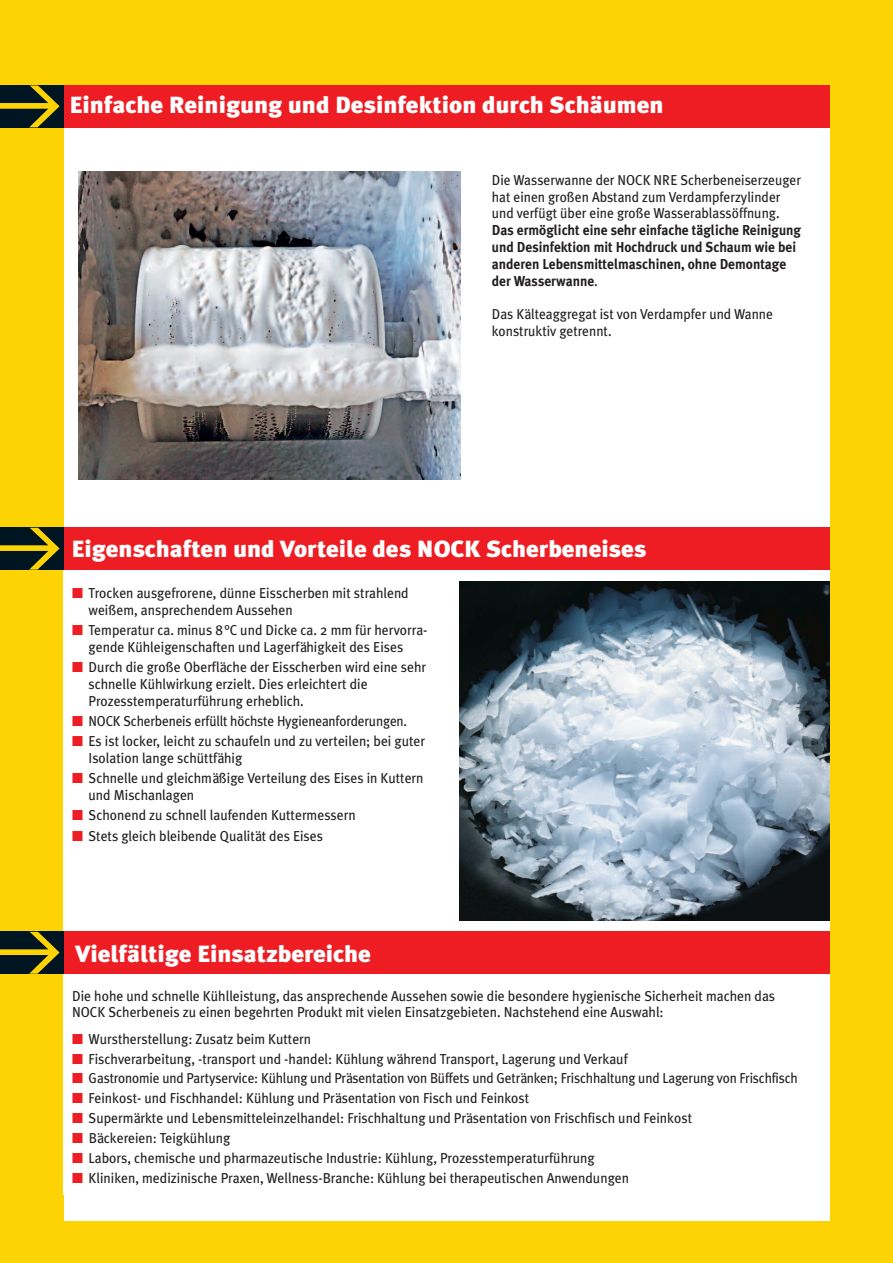
<style>
.page{position:relative;width:893px;height:1263px;background:#fed304}
.page>*{position:absolute;margin:0;border:0;box-sizing:border-box;transform-origin:0 0}
.t1{font:900 23.4px "Meta Plus";color:#fff;scale:1.06 1}
.t2{font:14.4px/16.8px "Meta Plus";color:#231f20;scale:.95 1}
.t3{font:14.4px/16.8px "Meta Plus";color:#231f20;scale:.94 1}
.t4{font:14.4px "Meta Plus";color:#231f20;scale:.93 1}
.t5{font:700 14.4px/16.8px "Meta Plus";color:#231f20;scale:.94 1}
.s1{font-weight:400}
.s2{color:#ee1d23}
</style>
<div class="page">
<div style="left:64px;top:85px;width:765px;height:1135px;background:#fff"></div>
<img style="left:459px;top:581px;width:371px;height:339px">
<div style="left:64px;top:527px;width:765px;height:43px;background:#ee1d23"></div>
<div style="left:0;top:527px;width:64px;height:43px;background:#001522"></div>
<svg style="left:0;top:528px;width:60px;height:42px"></svg>
<div style="left:64px;top:931px;width:765px;height:43px;background:#ee1d23"></div>
<div style="left:0;top:931px;width:64px;height:43px;background:#001522"></div>
<svg style="left:0;top:932px;width:60px;height:42px"></svg>
<img style="left:79px;top:172px;width:382px;height:308px">
<div style="left:64px;top:85px;width:765px;height:43px;background:#ee1d23"></div>
<div style="left:0;top:85px;width:64px;height:43px;background:#001522"></div>
<svg style="left:0;top:85px;width:60px;height:42px"></svg>
<h1 class="t1" style="left:70px;top:92px;width:562px">Einfache Reinigung und Desinfektion durch Schäumen</h1>
<p class="t3" style="left:492px;top:171px;width:330px">Die Wasserwanne der NOCK NRE Scherbeneiserzeuger hat einen großen Abstand zum Verdampferzylinder und verfügt über eine große Wasserablassöffnung.</p>
<p class="t5" style="left:492px;top:222px;width:330px">Das ermöglicht eine sehr einfache tägliche Reinigung und Desinfektion mit Hochdruck und Schaum wie bei anderen Lebensmittelmaschinen, ohne Demontage der Wasserwanne<span class="s1">.</span></p>
<p class="t3" style="left:492px;top:306px;width:301px">Das Kälteaggregat ist von Verdampfer und Wanne konstruktiv getrennt.</p>
<h1 class="t1" style="left:72px;top:536px;width:544px">Eigenschaften und Vorteile des NOCK Scherbeneises</h1>
<p class="t2" style="left:89px;top:585px;width:339px;text-indent:-16px"><span class="s2">■</span> Trocken ausgefrorene, dünne Eisscherben mit strahlend weißem, ansprechendem Aussehen</p>
<p class="t2" style="left:72px;top:622px;width:376px;text-align:center"><span class="s2">■</span> Temperatur ca. minus 8°C und Dicke ca. 2 mm für hervorra&shy;gende Kühleigenschaften und Lagerfähigkeit des Eises</p>
<p class="t2" style="left:89px;top:659px;width:357px;text-indent:-16px"><span class="s2">■</span> Durch die große Oberfläche der Eisscherben wird eine sehr schnelle Kühlwirkung erzielt. Dies erleichtert die<br>Prozesstemperaturführung erheblich.</p>
<p class="t4" style="left:72px;top:713px;width:362px"><span class="s2">■</span> NOCK Scherbeneis erfüllt höchste Hygieneanforderungen.</p>
<p class="t2" style="left:89px;top:733px;width:356px;text-indent:-16px"><span class="s2">■</span> Es ist locker, leicht zu schaufeln und zu verteilen; bei guter<br>Isolation lange schüttfähig</p>
<p class="t2" style="left:89px;top:770px;width:354px;text-indent:-16px"><span class="s2">■</span> Schnelle und gleichmäßige Verteilung des Eises in Kuttern und Mischanlagen</p>
<p class="t2" style="left:72px;top:807px;width:300px"><span class="s2">■</span> Schonend zu schnell laufenden Kuttermessern</p>
<p class="t2" style="left:72px;top:827px;width:266px"><span class="s2">■</span> Stets gleich bleibende Qualität des Eises</p>
<h1 class="t1" style="left:75px;top:940px;width:280px">Vielfältige Einsatzbereiche</h1>
<p class="t2" style="left:72px;top:987px;width:742px">Die hohe und schnelle Kühlleistung, das ansprechende Aussehen sowie die besondere hygienische Sicherheit machen das<br>NOCK Scherbeneis zu einen begehrten Produkt mit vielen Einsatzgebieten. Nachstehend eine Auswahl:</p>
<p class="t2" style="left:72px;top:1030px;width:253px"><span class="s2">■</span> Wurstherstellung: Zusatz beim Kuttern</p>
<p class="t2" style="left:72px;top:1050px;width:586px"><span class="s2">■</span> Fischverarbeitung, -transport und -handel: Kühlung während Transport, Lagerung und Verkauf</p>
<p class="t4" style="left:72px;top:1070px;width:782px"><span class="s2">■</span> Gastronomie und Partyservice: Kühlung und Präsentation von Büffets und Getränken; Frischhaltung und Lagerung von Frischfisch</p>
<p class="t2" style="left:72px;top:1090px;width:483px"><span class="s2">■</span> Feinkost- und Fischhandel: Kühlung und Präsentation von Fisch und Feinkost</p>
<p class="t2" style="left:72px;top:1110px;width:654px"><span class="s2">■</span> Supermärkte und Lebensmitteleinzelhandel: Frischhaltung und Präsentation von Frischfisch und Feinkost</p>
<p class="t2" style="left:72px;top:1130px;width:168px"><span class="s2">■</span> Bäckereien: Teigkühlung</p>
<p class="t2" style="left:72px;top:1150px;width:552px"><span class="s2">■</span> Labors, chemische und pharmazeutische Industrie: Kühlung, Prozesstemperaturführung</p>
<p class="t2" style="left:72px;top:1169px;width:588px"><span class="s2">■</span> Kliniken, medizinische Praxen, Wellness-Branche: Kühlung bei therapeutischen Anwendungen</p>
</div>
